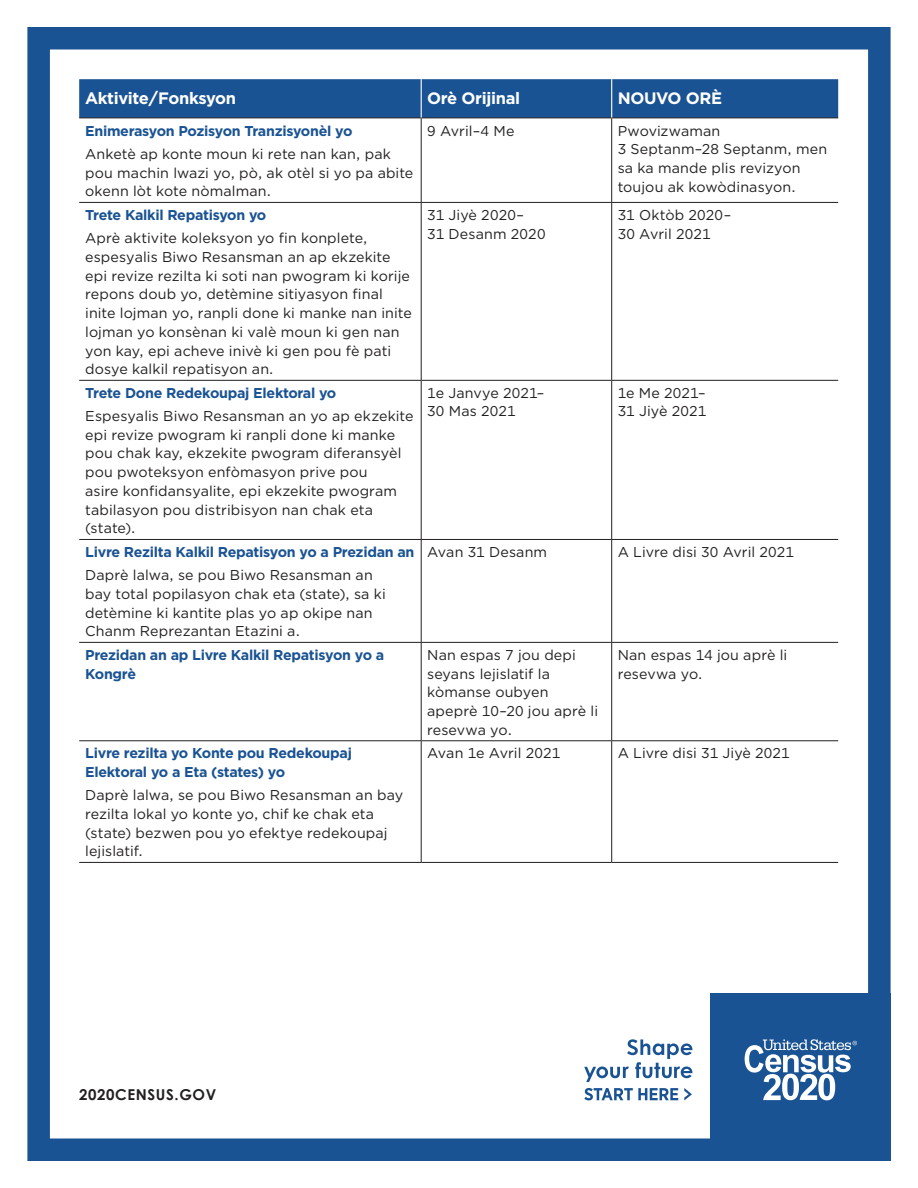
<style>
.page{position:relative;width:918px;height:1188px;background:#fff}
.page>*{position:absolute;margin:0;border:0;box-sizing:border-box;transform-origin:0 0}
.subhead2-B{font:700 16.5px "Gotham";letter-spacing:-.02em;color:#fff}
.t1{font:700 15px "Century Gothic";letter-spacing:.04em;color:#231f20}
.body_text{font:14.25px/18.8px "Gotham";letter-spacing:.005em;color:#231f20}
.subhead2-B-2{font:700 14.25px/18.8px "Gotham";letter-spacing:-.02em;color:#1a5393}
</style>
<div class="page">
<div style="left:27px;top:27px;width:864px;height:1134px;border:22px solid #1a5393"></div>
<div style="left:710px;top:994px;width:181px;height:167px;background:#1a5393"></div>
<svg style="left:584px;top:1088px;width:94px;height:12px"></svg>
<svg style="left:684px;top:1088px;width:8px;height:12px"></svg>
<svg style="left:584px;top:1039px;width:108px;height:43px"></svg>
<svg style="left:745px;top:1039px;width:112px;height:61px"></svg>
<div style="left:79px;top:79px;width:759px;height:39px;background:#1a5393"></div>
<hr style="left:79px;top:118px;width:342px;height:1px;background:#231f20">
<hr style="left:421px;top:118px;width:191px;height:1px;background:#231f20">
<hr style="left:612px;top:118px;width:226px;height:1px;background:#231f20">
<hr style="left:421px;top:118px;width:1px;height:84px;background:#231f20">
<hr style="left:611px;top:118px;width:1px;height:84px;background:#231f20">
<hr style="left:79px;top:202px;width:342px;height:1px;background:#231f20">
<hr style="left:421px;top:202px;width:191px;height:1px;background:#231f20">
<hr style="left:421px;top:203px;width:1px;height:177px;background:#231f20">
<hr style="left:612px;top:202px;width:226px;height:1px;background:#231f20">
<hr style="left:611px;top:203px;width:1px;height:177px;background:#231f20">
<hr style="left:79px;top:380px;width:342px;height:1px;background:#231f20">
<hr style="left:421px;top:380px;width:191px;height:1px;background:#231f20">
<hr style="left:421px;top:381px;width:1px;height:158px;background:#231f20">
<hr style="left:612px;top:380px;width:226px;height:1px;background:#231f20">
<hr style="left:611px;top:381px;width:1px;height:158px;background:#231f20">
<hr style="left:79px;top:539px;width:342px;height:1px;background:#231f20">
<hr style="left:421px;top:539px;width:191px;height:1px;background:#231f20">
<hr style="left:421px;top:540px;width:1px;height:102px;background:#231f20">
<hr style="left:612px;top:539px;width:226px;height:1px;background:#231f20">
<hr style="left:611px;top:540px;width:1px;height:102px;background:#231f20">
<hr style="left:79px;top:642px;width:342px;height:1px;background:#231f20">
<hr style="left:421px;top:642px;width:191px;height:1px;background:#231f20">
<hr style="left:421px;top:643px;width:1px;height:97px;background:#231f20">
<hr style="left:612px;top:642px;width:226px;height:1px;background:#231f20">
<hr style="left:611px;top:643px;width:1px;height:97px;background:#231f20">
<hr style="left:79px;top:740px;width:342px;height:1px;background:#231f20">
<hr style="left:421px;top:740px;width:191px;height:1px;background:#231f20">
<hr style="left:421px;top:741px;width:1px;height:121px;background:#231f20">
<hr style="left:612px;top:740px;width:226px;height:1px;background:#231f20">
<hr style="left:611px;top:741px;width:1px;height:121px;background:#231f20">
<hr style="left:421px;top:79px;width:1px;height:39px;background:#fff">
<hr style="left:611px;top:79px;width:1px;height:39px;background:#fff">
<hr style="left:79px;top:862px;width:342px;height:1px;background:#231f20">
<hr style="left:421px;top:862px;width:191px;height:1px;background:#231f20">
<hr style="left:612px;top:862px;width:226px;height:1px;background:#231f20">
<p class="subhead2-B" style="left:85px;top:88px;width:152px">Aktivite/Fonksyon</p>
<p class="subhead2-B" style="left:427px;top:88px;width:95px">Orè Orijinal</p>
<p class="subhead2-B" style="left:618px;top:88px;width:106px">NOUVO ORÈ</p>
<p class="subhead2-B-2" style="left:85px;top:121px;width:269px">Enimerasyon Pozisyon Tranzisyonèl yo</p>
<p class="body_text" style="left:85px;top:144px;width:330px">Anketè ap konte moun ki rete nan kan, pak pou machin lwazi yo, pò, ak otèl si yo pa abite okenn lòt kote nòmalman.</p>
<p class="body_text" style="left:427px;top:121px;width:89px">9 Avril–4 Me</p>
<p class="body_text" style="left:618px;top:121px;width:211px">Pwovizwaman<br>3 Septanm–28 Septanm, men sa ka mande plis revizyon toujou ak kowòdinasyon.</p>
<p class="subhead2-B-2" style="left:85px;top:205px;width:183px">Trete Kalkil Repatisyon yo</p>
<p class="body_text" style="left:85px;top:228px;width:328px">Aprè aktivite koleksyon yo fin konplete, espesyalis Biwo Resansman an ap ekzekite epi revize rezilta ki soti nan pwogram ki korije repons doub yo, detèmine sitiyasyon final inite lojman yo, ranpli done ki manke nan inite lojman yo konsènan ki valè moun ki gen nan yon kay, epi acheve inivè ki gen pou fè pati dosye kalkil repatisyon an.</p>
<p class="subhead2-B-2" style="left:85px;top:383px;width:253px">Trete Done Redekoupaj Elektoral yo</p>
<p class="body_text" style="left:85px;top:406px;width:330px">Espesyalis Biwo Resansman an yo ap ekzekite epi revize pwogram ki ranpli done ki manke pou chak kay, ekzekite pwogram diferansyèl pou pwoteksyon enfòmasyon prive pou<br>asire konfidansyalite, epi ekzekite pwogram tabilasyon pou distribisyon nan chak eta (state).</p>
<p class="subhead2-B-2" style="left:85px;top:542px;width:331px">Livre Rezilta Kalkil Repatisyon yo a Prezidan an</p>
<p class="body_text" style="left:85px;top:565px;width:302px">Daprè lalwa, se pou Biwo Resansman an bay total popilasyon chak eta (state), sa ki detèmine ki kantite plas yo ap okipe nan Chanm Reprezantan Etazini a.</p>
<p class="body_text" style="left:427px;top:205px;width:120px">31 Jiyè 2020–<br>31 Desanm 2020</p>
<p class="body_text" style="left:618px;top:205px;width:115px">31 Oktòb 2020–<br>30 Avril 2021</p>
<p class="body_text" style="left:427px;top:383px;width:119px">1e Janvye 2021–<br>30 Mas 2021</p>
<p class="body_text" style="left:618px;top:383px;width:90px">1e Me 2021–<br>31 Jiyè 2021</p>
<p class="body_text" style="left:427px;top:542px;width:121px">Avan 31 Desanm</p>
<p class="body_text" style="left:618px;top:542px;width:178px">A Livre disi 30 Avril 2021</p>
<p class="subhead2-B-2" style="left:85px;top:645px;width:301px">Prezidan an ap Livre Kalkil Repatisyon yo a<br>Kongrè</p>
<p class="body_text" style="left:427px;top:645px;width:172px">Nan espas 7 jou depi seyans lejislatif la kòmanse oubyen apeprè 10–20 jou aprè li resevwa yo.</p>
<p class="body_text" style="left:618px;top:645px;width:171px">Nan espas 14 jou aprè li resevwa yo.</p>
<p class="subhead2-B-2" style="left:85px;top:744px;width:268px">Livre rezilta yo Konte pou Redekoupaj<br>Elektoral yo a Eta (states) yo</p>
<p class="body_text" style="left:85px;top:785px;width:319px">Daprè lalwa, se pou Biwo Resansman an bay rezilta lokal yo konte yo, chif ke chak eta (state) bezwen pou yo efektye redekoupaj lejislatif.</p>
<p class="body_text" style="left:427px;top:743px;width:135px">Avan 1e Avril 2021</p>
<p class="body_text" style="left:618px;top:743px;width:174px">A Livre disi 31 Jiyè 2021</p>
<p class="t1" style="left:79px;top:1083px;width:139px">2020CENSUS.GOV</p>
</div>
